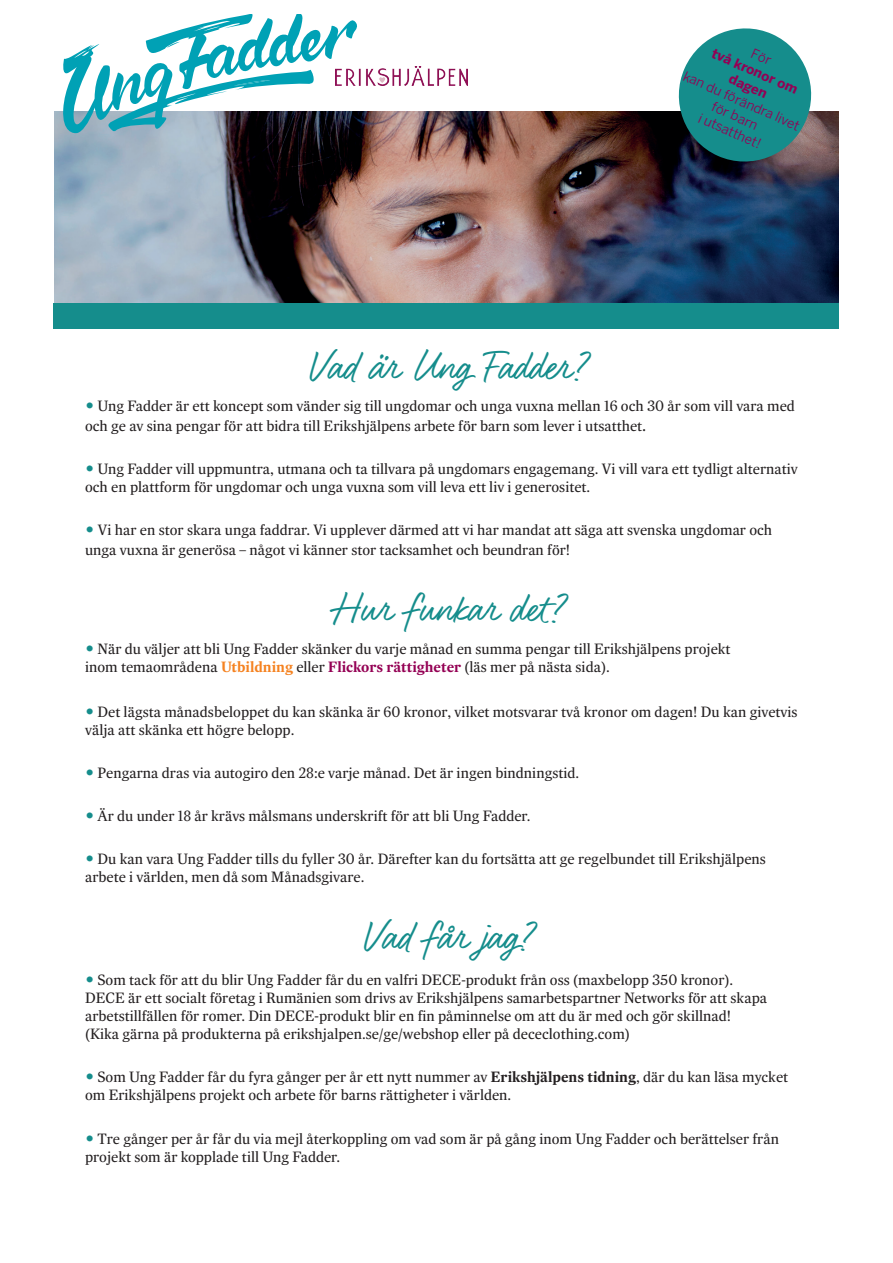
<style>
.page{position:relative;width:893px;height:1263px;background:#fff}
.page>*{position:absolute;margin:0;border:0;box-sizing:border-box;transform-origin:0 0}
.t1{font:45px "Felt That";color:#158d8c}
.t2{font:15px/18px "Expresso Text";color:#231f20}
.t3{font:13.5px/16.2px "Benton Sans";color:#940054;text-align:center}
.t4{font:700 13.5px "Benton Sans";color:#940054}
.s1{font-size:21px;color:#158d8c}
.s2{font-size:16.5px}
.s3{font-weight:700;color:#f58220}
.s4{font-weight:700;color:#940054}
.s5{font-weight:700}
</style>
<div class="page">
<img style="left:54px;top:112px;width:785px;height:191px">
<img style="left:358px;top:66px;width:109px;height:20px">
<svg style="left:60px;top:14px;width:298px;height:120px"></svg>
<div style="left:54px;top:303px;width:785px;height:26px;background:#158d8c"></div>
<svg style="left:670px;top:28px;width:150px;height:143px"></svg>
<h1 class="t1" style="left:308px;top:339px;width:279px">Vad är Ung Fadder?</h1>
<p class="t4" style="left:716px;top:45px;width:94px;rotate:24deg">två kronor om</p>
<p class="t3" style="left:687px;top:68px;width:127px;rotate:24deg">kan du förändra livet</p>
<p class="t4" style="left:733px;top:70px;width:42px;rotate:24deg">dagen</p>
<p class="t3" style="left:709px;top:95px;width:69px;rotate:24deg">för barn<br>i utsatthet!</p>
<p class="t2" style="left:85px;top:396px;width:711px;line-height:19.8px"><span class="s1">•</span> Ung Fadder är ett koncept som vänder sig till ungdomar och unga vuxna mellan 16 och 30 år som vill vara med och ge av sina pengar för att bidra till Erikshjälpens arbete för barn som lever i utsatthet<span class="s2">.</span></p>
<p class="t2" style="left:85px;top:460px;width:714px"><span class="s1">•</span> Ung Fadder vill uppmuntra, utmana och ta tillvara på ungdomars engagemang. Vi vill vara ett tydligt alternativ och en plattform för ungdomar och unga vuxna som vill leva ett liv i generositet.</p>
<p class="t2" style="left:85px;top:520px;width:689px;line-height:19.8px"><span class="s1">•</span> Vi har en stor skara unga faddrar. Vi upplever därmed att vi har mandat att säga att svenska ungdomar och unga vuxna är generösa – något vi känner stor tacksamhet och beundran för!</p>
<h1 class="t1" style="left:330px;top:581px;width:234px">Hur funkar det?</h1>
<p class="t2" style="left:85px;top:640px;width:647px"><span class="s1">•</span> När du väljer att bli Ung Fadder skänker du varje månad en summa pengar till Erikshjälpens projekt inom temaområdena <span class="s3">Utbildning</span> eller <span class="s4">Flickors rättigheter</span> (läs mer på nästa sida).</p>
<p class="t2" style="left:85px;top:703px;width:714px"><span class="s1">•</span> Det lägsta månadsbeloppet du kan skänka är 60 kronor, vilket motsvarar två kronor om dagen! Du kan givetvis välja att skänka ett högre belopp.</p>
<p class="t2" style="left:85px;top:764px;width:496px"><span class="s1">•</span> Pengarna dras via autogiro den 28:e varje månad. Det är ingen bindningstid.</p>
<p class="t2" style="left:85px;top:807px;width:447px"><span class="s1">•</span> Är du under 18 år krävs målsmans underskrift för att bli Ung Fadder.</p>
<p class="t2" style="left:85px;top:850px;width:682px"><span class="s1">•</span> Du kan vara Ung Fadder tills du fyller 30 år. Därefter kan du fortsätta att ge regelbundet till Erikshjälpens arbete i världen, men då som Månadsgivare.</p>
<h1 class="t1" style="left:362px;top:909px;width:171px">Vad får jag?</h1>
<p class="t2" style="left:85px;top:971px;width:684px"><span class="s1">•</span> Som tack för att du blir Ung Fadder får du en valfri DECE-produkt från oss (maxbelopp 350 kronor).<br>DECE är ett socialt företag i Rumänien som drivs av Erikshjälpens samarbetspartner Networks för att skapa arbetstillfällen för romer. Din DECE-produkt blir en fin påminnelse om att du är med och gör skillnad! (Kika gärna på produkterna på erikshjalpen.se/ge/webshop eller på dececlothing.com)</p>
<p class="t2" style="left:85px;top:1068px;width:705px"><span class="s1">•</span> Som Ung Fadder får du fyra gånger per år ett nytt nummer av <span class="s5">Erikshjälpens tidning</span>, där du kan läsa mycket om Erikshjälpens projekt och arbete för barns rättigheter i världen.</p>
<p class="t2" style="left:85px;top:1129px;width:695px"><span class="s1">•</span> Tre gånger per år får du via mejl återkoppling om vad som är på gång inom Ung Fadder och berättelser från projekt som är kopplade till Ung Fadder.</p>
</div>
